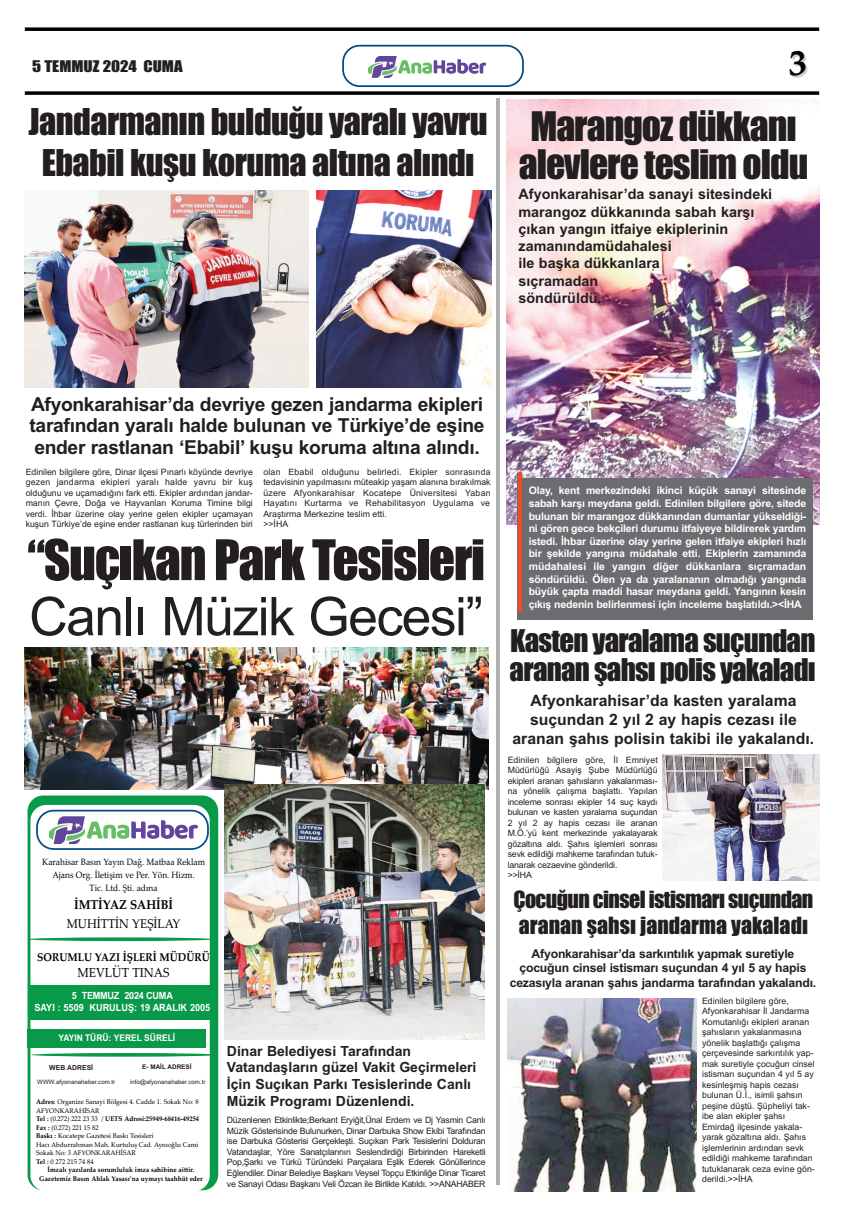
<style>
.page{position:relative;width:844px;height:1216px;background:#fff}
.page>*{position:absolute;margin:0;border:0;box-sizing:border-box;transform-origin:0 0}
.t1{font:53.38px "Arial";letter-spacing:-.03em;color:#231f20}
.t2{font:51.62px "Impact";letter-spacing:-.025em;color:#231f20}
.t3{font:37.62px/38.5px "Impact";letter-spacing:-.025em;color:#231f20;text-align:center}
.t4{font:700 36.57px "Palatino";color:#000}
.t5{font:34.12px/40.9px "Impact";letter-spacing:-.015em;color:#231f20;text-align:center}
.t6{font:28.88px/28.9px "Impact";letter-spacing:-.025em;color:#231f20}
.t7{font:21.88px/26.2px "Impact";letter-spacing:-.025em;color:#231f20}
.t8{font:700 19.25px/21.9px "Arial";letter-spacing:-.015em;color:#231f20;text-align:justify}
.t9{font:700 15.75px/18.9px "Arial";color:#231f20;text-align:center}
.t10{font:14.88px "Impact";color:#231f20;scale:1.13 1}
.t11{font:700 14.35px/17.2px "Arial";color:#231f20}
.t12{font:700 14px/16.8px "Arial";color:#231f20}
.t13{font:13.04px "Palatino Linotype";color:#000;scale:.92 1}
.t14{font:12.78px "Palatino Linotype";color:#000;scale:.92 1}
.t15{font:700 12.78px "Palatino Linotype";color:#000;scale:.92 1}
.t16{font:700 12.25px/14.7px "Arial";letter-spacing:-.015em;color:#231f20;text-align:center}
.t17{font:700 11.2px "Palatino Linotype";color:#000;scale:.92 1}
.t18{font:700 10.5px/12.6px "Arial";letter-spacing:-.015em;color:#fff;text-align:justify}
.t19{font:700 9.97px/11.9px "Arial";color:#fff;text-align:center;scale:.92 1}
.t20{font:700 9.19px "Arial";color:#fff;scale:.92 1}
.t21{font:9.1px/13px "Palatino Linotype";color:#000;text-align:center;scale:.92 1}
.t22{font:8.75px/10.5px "Arial";color:#231f20}
.t23{font:8.75px/10.5px "Arial";letter-spacing:.02em;color:#231f20}
.t24{font:700 6.91px "Arial";color:#231f20}
.t25{font:6.83px/8.6px "Palatino Linotype";color:#000;scale:.96 1}
.t26{font:700 6.83px/8.6px "Palatino Linotype";color:#000;text-align:center;scale:.96 1}
.t27{font:700 6.39px "Arial";color:#231f20}
.t28{font:6.12px "Arial";color:#231f20}
.s1{font-weight:700}
</style>
<div class="page">
<svg style="left:342px;top:45px;width:181px;height:42px"></svg>
<img style="left:369px;top:54px;width:116px;height:26px">
<svg style="left:25px;top:91px;width:794px;height:4px;background:#1f1f1f"></svg>
<svg style="left:25px;top:27px;width:794px;height:4px;background:#1f1f1f"></svg>
<div style="left:28px;top:795px;width:190px;height:395px;background:#089a49;border-radius:16px"></div>
<div style="left:30px;top:804px;width:180px;height:387px;background:#fff;border-radius:16px"></div>
<svg style="left:36px;top:809px;width:173px;height:40px"></svg>
<div style="left:31px;top:985px;width:183px;height:35px;background:#089a49"></div>
<div style="left:28px;top:1028px;width:178px;height:19px;background:#089a49"></div>
<svg style="left:32px;top:1052px;width:186px;height:4px"></svg>
<svg style="left:28px;top:937px;width:186px;height:4px"></svg>
<hr style="left:496px;top:98px;width:4px;height:1086px;background:#aeafaf">
<img style="left:506px;top:100px;width:312px;height:424px">
<div style="left:517px;top:478px;width:295px;height:141px;background:#6c6d70"></div>
<hr style="left:518px;top:472px;width:3px;height:140px;background:#f04b28">
<img style="left:662px;top:754px;width:157px;height:126px">
<img style="left:507px;top:998px;width:189px;height:193px">
<img style="left:25px;top:191px;width:284px;height:196px">
<img style="left:316px;top:191px;width:176px;height:196px">
<img style="left:25px;top:647px;width:463px;height:142px">
<img style="left:224px;top:784px;width:260px;height:255px">
<h3 class="t10" style="left:32px;top:59px;width:134px">5 TEMMUZ 2024 CUMA</h3>
<h3 class="t4" style="left:788px;top:41px;width:20px">3</h3>
<h3 class="t5" style="left:29px;top:102px;width:460px">Jandarmanın bulduğu yaralı yavru<br>Ebabil kuşu koruma altına alındı</h3>
<h3 class="t3" style="left:518px;top:109px;width:291px">Marangoz dükkanı alevlere teslim oldu</h3>
<h3 class="t11" style="left:518px;top:186px;width:255px">Afyonkarahisar’da sanayi sitesindeki marangoz dükkanında sabah karşı çıkan yangın itfaiye ekiplerinin zamanındamüdahalesi<br>ile başka dükkanlara<br>sıçramadan<br>söndürüldü.</h3>
<h3 class="t8" style="left:30px;top:393px;width:456px">Afyonkarahisar’da devriye gezen jandarma ekipleri tarafından yaralı halde bulunan ve Türkiye’de eşine ender rastlanan ‘Ebabil’ kuşu koruma altına alındı.</h3>
<p class="t22" style="left:26px;top:466px;width:229px;text-align:justify">Edinilen bilgilere göre, Dinar ilçesi Pınarlı köyünde devriye gezen jandarma ekipleri yaralı halde yavru bir kuş olduğunu ve uçamadığını fark etti. Ekipler ardından jandar&shy;manın Çevre, Doğa ve Hayvanları Koruma Timine bilgi verdi. İhbar üzerine olay yerine gelen ekipler uçamayan kuşun Türkiye’de eşine ender rastlanan kuş türlerinden biri</p>
<p class="t23" style="left:263px;top:466px;width:229px">olan Ebabil olduğunu belirledi. Ekipler sonrasında tedavisinin yapılmasını müteakip yaşam alanına bırakılmak üzere Afyonkarahisar Kocatepe Üniversitesi Yaban Hayatını Kurtarma ve Rehabilitasyon Uygulama ve Araştırma Merkezine teslim etti.<br>&gt;&gt;İHA</p>
<h2 class="t2" style="left:27px;top:532px;width:459px">“Suçıkan Park Tesisleri</h2>
<h1 class="t1" style="left:29px;top:585px;width:455px">Canlı Müzik Gecesi”</h1>
<p class="t21" style="left:42px;top:855px;width:178px">Karahisar Basın Yayın Dağ. Matbaa Reklam<br>Ajans Org. İletişim ve Per. Yön. Hizm.<br>Tic. Ltd. Şti. adına</p>
<h3 class="t15" style="left:74px;top:897px;width:109px">İMTİYAZ SAHİBİ</h3>
<h3 class="t14" style="left:67px;top:916px;width:125px">MUHİTTİN YEŞİLAY</h3>
<p class="t17" style="left:37px;top:950px;width:189px">SORUMLU YAZI İŞLERİ MÜDÜRÜ</p>
<h3 class="t13" style="left:77px;top:964px;width:101px">MEVLÜT TINAS</h3>
<p class="t19" style="left:34px;top:990px;width:193px">5 TEMMUZ 2024 CUMA<br>SAYI : 5509 KURULUŞ: 19 ARALIK 2005</p>
<p class="t20" style="left:58px;top:1032px;width:128px">YAYIN TÜRÜ: YEREL SÜRELİ</p>
<p class="t24" style="left:49px;top:1063px;width:45px">WEB ADRESİ</p>
<p class="t28" style="left:37px;top:1078px;width:79px">WWW.afyonanahaber.com.tr</p>
<p class="t27" style="left:142px;top:1062px;width:51px">E- MAİL ADRESİ</p>
<p class="t28" style="left:130px;top:1078px;width:77px">info@afyonanahaber.com.tr</p>
<p class="t25" style="left:36px;top:1097px;width:171px"><span class="s1">Adres:</span> Organize Sanayi Bölgesi 4. Cadde 1. Sokak No: 8<br>AFYONKARAHİSAR<br><span class="s1">Tel :</span> (0.272) 222 23 33 / <span class="s1">UETS Adresi:25949-68416-49254<br>Fax :</span> (0.272) 221 15 82<br><span class="s1">Baskı :</span> Kocatepe Gazetesi Baskı Tesisleri<br>Hacı Abdurrahman Mah. Kurtuluş Cad. Aynıoğlu Cami Sokak No: 3 AFYONKARAHİSAR<br><span class="s1">Tel :</span> 0 272 215 74 84</p>
<p class="t26" style="left:39px;top:1165px;width:172px">İmzalı yazılarda sorumluluk imza sahibine aittir.<br>Gazetemiz Basın Ahlak Yasası’na uymayı taahhüt eder</p>
<h3 class="t12" style="left:227px;top:1042px;width:251px">Dinar Belediyesi Tarafından Vatandaşların güzel Vakit Geçirmeleri İçin Suçıkan Parkı Tesislerinde Canlı Müzik Programı Düzenlendi.</h3>
<p class="t22" style="left:227px;top:1115px;width:260px;text-align:justify">Düzenlenen Etkinlikte;Berkant Eryiğit,Ünal Erdem ve Dj Yasmin Canlı Müzik Gösterisinde Bulunurken, Dinar Darbuka Show Ekibi Tarafından ise Darbuka Gösterisi Gerçekleşti. Suçıkan Park Tesislerini Dolduran Vatandaşlar, Yöre Sanatçılarının Seslendirdiği Birbirinden Hareketli Pop,Şarkı ve Türkü Türündeki Parçalara Eşlik Ederek Gönüllerince Eğlendiler. Dinar Belediye Başkanı Veysel Topçu Etkinliğe Dinar Ticaret ve Sanayi Odası Başkanı Veli Özcan ile Birlikte Katıldı. &gt;&gt;ANAHABER</p>
<p class="t18" style="left:528px;top:484px;width:279px">Olay, kent merkezindeki ikinci küçük sanayi sitesinde sabah karşı meydana geldi. Edinilen bilgilere göre, sitede bulunan bir marangoz dükkanından dumanlar yükseldiği&shy;ni gören gece bekçileri durumu itfaiyeye bildirerek yardım istedi. İhbar üzerine olay yerine gelen itfaiye ekipleri hızlı bir şekilde yangına müdahale etti. Ekiplerin zamanında müdahalesi ile yangın diğer dükkanlara sıçramadan söndürüldü. Ölen ya da yaralananın olmadığı yangında büyük çapta maddi hasar meydana geldi. Yangının kesin çıkış nedenin belirlenmesi için inceleme başlatıldı.&gt;&lt;İHA</p>
<h3 class="t6" style="left:509px;top:628px;width:307px">Kasten yaralama suçundan aranan şahsı polis yakaladı</h3>
<h3 class="t9" style="left:512px;top:690px;width:303px">Afyonkarahisar’da kasten yaralama suçundan 2 yıl 2 ay hapis cezası ile aranan şahıs polisin takibi ile yakalandı.</h3>
<p class="t22" style="left:507px;top:754px;width:151px">Edinilen bilgilere göre, İl Emniyet Müdürlüğü Asayiş Şube Müdürlüğü ekipleri aranan şahısların yakalanması&shy;na yönelik çalışma başlattı. Yapılan inceleme sonrası ekipler 14 suç kaydı bulunan ve kasten yaralama suçundan 2 yıl 2 ay hapis cezası ile aranan M.Ö.’yü kent merkezinde yakalayarak gözaltına aldı. Şahıs işlemleri sonrası sevk edildiği mahkeme tarafından tutuk&shy;lanarak cezaevine gönderildi.<br>&gt;&gt;İHA</p>
<h3 class="t7" style="left:513px;top:886px;width:301px">Çocuğun cinsel istismarı suçundan aranan şahsı jandarma yakaladı</h3>
<h3 class="t16" style="left:509px;top:946px;width:308px">Afyonkarahisar’da sarkıntılık yapmak suretiyle çocuğun cinsel istismarı suçundan 4 yıl 5 ay hapis cezasıyla aranan şahıs jandarma tarafından yakalandı.</h3>
<p class="t22" style="left:702px;top:995px;width:114px">Edinilen bilgilere göre,<br>Afyonkarahisar İl Jandarma<br>Komutanlığı ekipleri aranan şahısların yakalanmasına yönelik başlattığı çalışma çerçevesinde sarkıntılık yap&shy;mak suretiyle çocuğun cinsel istismarı suçundan 4 yıl 5 ay kesinleşmiş hapis cezası bulunan Ü.İ., isimli şahsın peşine düştü. Şüpheliyi tak&shy;ibe alan ekipler şahsı<br>Emirdağ ilçesinde yakala&shy;yarak gözaltına aldı. Şahıs işlemlerinin ardından sevk edildiği mahkeme tarafından tutuklanarak ceza evine gön&shy;derildi.&gt;&gt;İHA</p>
</div>
